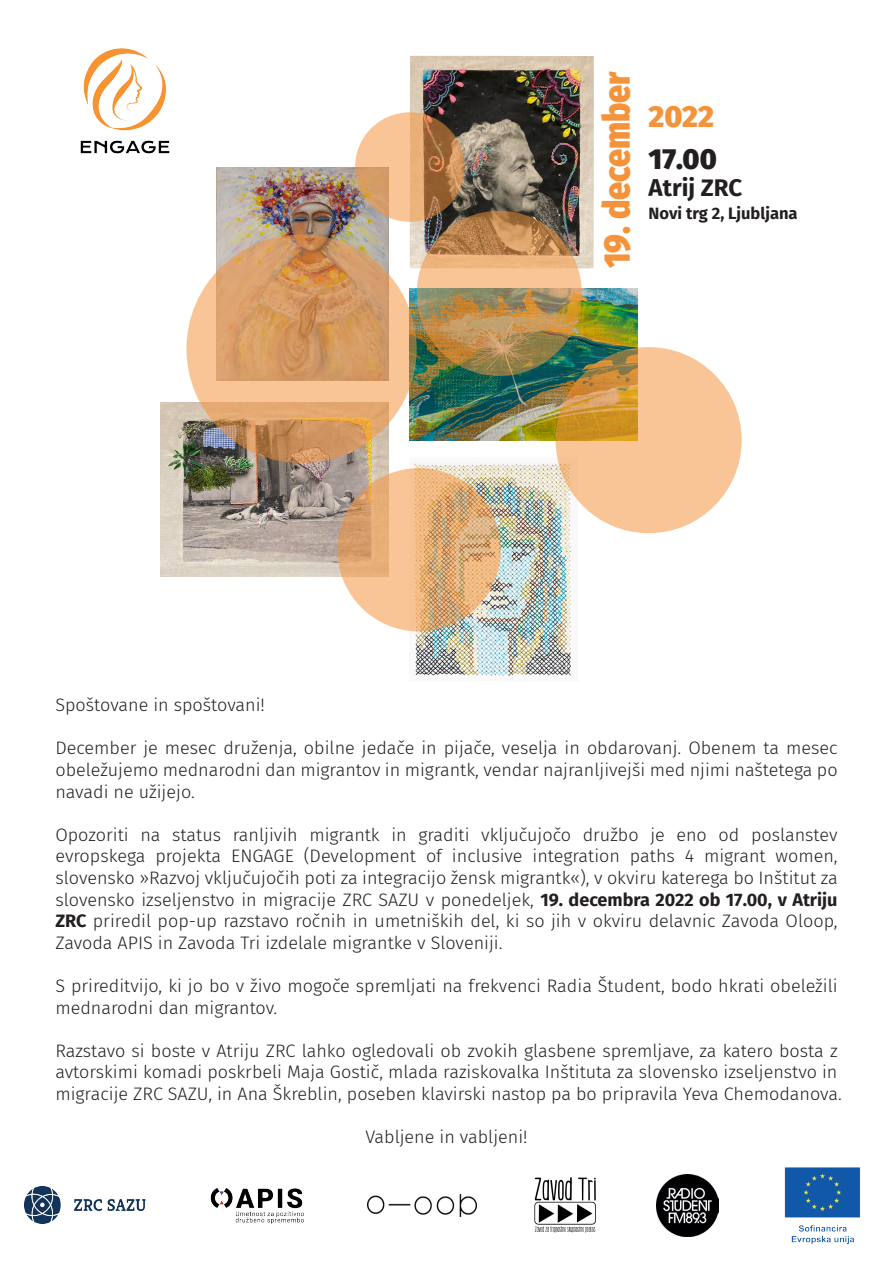
<style>
.page{position:relative;width:893px;height:1263px;background:#fff}
.page>*{position:absolute;margin:0;border:0;box-sizing:border-box;transform-origin:0 0}
.t1{font:900 36.6px "Fira Sans";color:#f5933b;scale:.88 1}
.t2{font:900 30px "Fira Sans";color:#f5933b}
.t3{font:900 28.5px "Fira Sans";color:#231f20}
.t4{font:700 24px "Fira Sans";color:#231f20}
.t5{font:300 18px/21.6px "Fira Sans";color:#231f20;text-align:justify}
.t6{font:700 16.5px "Fira Sans";color:#231f20}
.s1{font-weight:700}
</style>
<div class="page">
<img style="left:411px;top:457px;width:167px;height:219px">
<img style="left:410px;top:289px;width:227px;height:151px">
<img style="left:217px;top:167px;width:172px;height:107px">
<img style="left:410px;top:56px;width:184px;height:212px">
<img style="left:160px;top:403px;width:229px;height:173px">
<svg style="left:355px;top:112px;width:110px;height:110px;background:#d69f6e"></svg>
<svg style="left:417px;top:211px;width:165px;height:165px;background:#c19660"></svg>
<svg style="left:186px;top:235px;width:231px;height:228px;background:#daa26d"></svg>
<svg style="left:556px;top:347px;width:186px;height:186px;background:#eeb981"></svg>
<svg style="left:337px;top:468px;width:164px;height:163px;background:#e4b17e"></svg>
<img style="left:80px;top:48px;width:90px;height:106px">
<img style="left:657px;top:1174px;width:62px;height:62px">
<img style="left:367px;top:1194px;width:109px;height:22px">
<img style="left:210px;top:1188px;width:94px;height:36px">
<img style="left:24px;top:1187px;width:121px;height:36px">
<img style="left:784px;top:1167px;width:77px;height:78px">
<img style="left:534px;top:1177px;width:62px;height:56px">
<h1 class="t1" style="left:584px;top:268px;width:226px;rotate:-90deg">19. december</h1>
<h2 class="t2" style="left:649px;top:90px;width:67px">2022</h2>
<h3 class="t3" style="left:649px;top:133px;width:70px">17.00</h3>
<h3 class="t4" style="left:649px;top:167px;width:95px">Atrij ZRC</h3>
<p class="t6" style="left:649px;top:199px;width:150px">Novi trg 2, Ljubljana</p>
<p class="t5" style="left:55px;top:694px;width:211px">Spoštovane in spoštovani!</p>
<p class="t5" style="left:55px;top:737px;width:784px">December je mesec druženja, obilne jedače in pijače, veselja in obdarovanj. Obenem ta mesec obeležujemo mednarodni dan migrantov in migrantk, vendar najranljivejši med njimi naštetega po navadi ne užijejo.</p>
<p class="t5" style="left:55px;top:824px;width:784px">Opozoriti na status ranljivih migrantk in graditi vključujočo družbo je eno od poslanstev evropskega projekta ENGAGE (Development of inclusive integration paths 4 migrant women, slovensko »Razvoj vključujočih poti za integracijo žensk migrantk«), v okviru katerega bo Inštitut za slovensko izseljenstvo in migracije ZRC SAZU v ponedeljek, <span class="s1">19. decembra 2022 ob 17.00, v Atriju ZRC</span> priredil pop-up razstavo ročnih in umetniških del, ki so jih v okviru delavnic Zavoda Oloop, Zavoda APIS in Zavoda Tri izdelale migrantke v Sloveniji.</p>
<p class="t5" style="left:55px;top:975px;width:784px">S prireditvijo, ki jo bo v živo mogoče spremljati na frekvenci Radia Študent, bodo hkrati obeležili mednarodni dan migrantov.</p>
<p class="t5" style="left:55px;top:1040px;width:788px;text-align:left">Razstavo si boste v Atriju ZRC lahko ogledovali ob zvokih glasbene spremljave, za katero bosta z avtorskimi komadi poskrbeli Maja Gostič, mlada raziskovalka Inštituta za slovensko izseljenstvo in migracije ZRC SAZU, in Ana Škreblin, poseben klavirski nastop pa bo pripravila Yeva Chemodanova.</p>
<p class="t5" style="left:365px;top:1126px;width:164px">Vabljene in vabljeni!</p>
</div>
